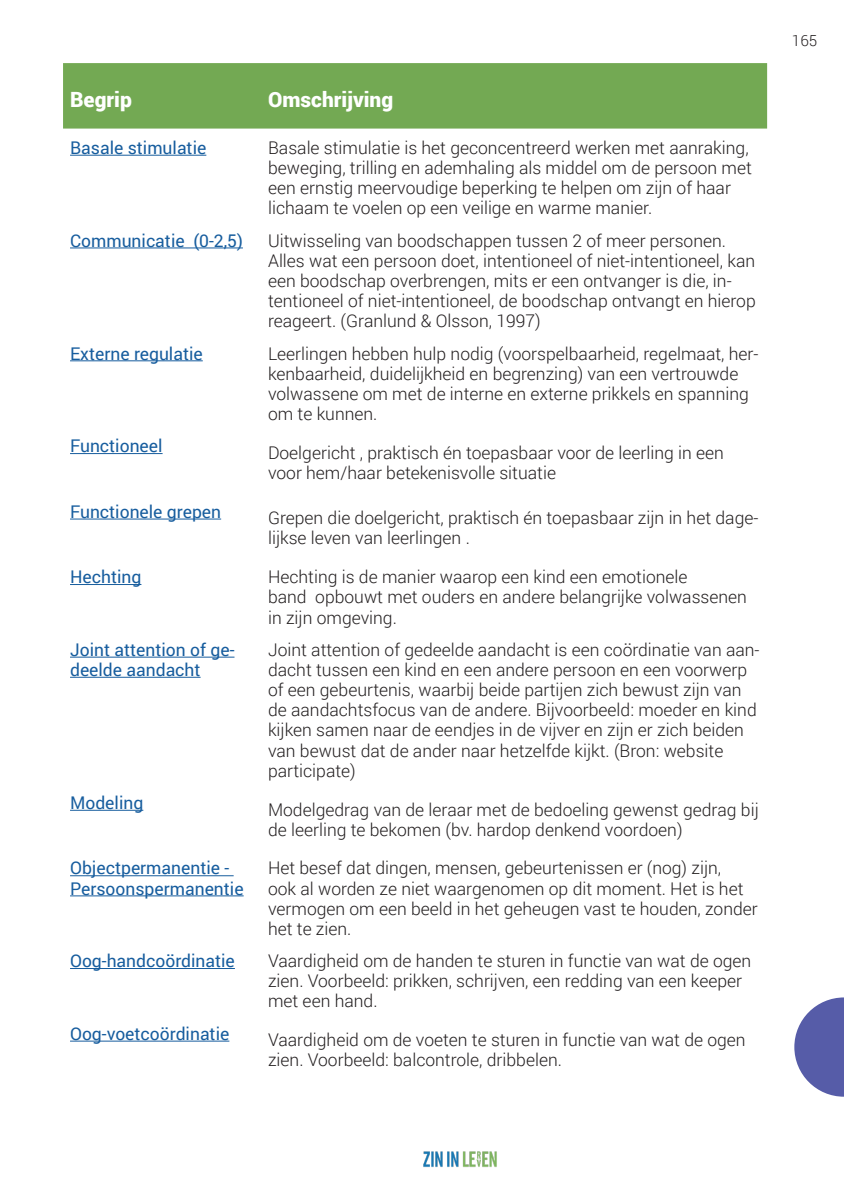
<style>
.page{position:relative;width:844px;height:1191px;background:#fff}
.page>*{position:absolute;margin:0;border:0;box-sizing:border-box;transform-origin:0 0}
.t1{font:900 21px "Roboto";color:#fff}
.t2{font:300 17.5px/20.1px "Roboto";color:#231f20}
.t3{font:17.5px/20.1px "Roboto";color:#175d9e}
.t4{font:300 15.22px "Roboto";color:#231f20}
</style>
<div class="page">
<img style="left:423px;top:1151px;width:74px;height:16px">
<svg style="left:794px;top:997px;width:49px;height:99px"></svg>
<div style="left:63px;top:63px;width:703px;height:66px;background:#73a953"></div>
<hr style="left:70px;top:155px;width:136px;height:1px;background:#175d9e">
<hr style="left:70px;top:247px;width:173px;height:1px;background:#175d9e">
<hr style="left:70px;top:360px;width:133px;height:1px;background:#175d9e">
<hr style="left:70px;top:453px;width:92px;height:1px;background:#175d9e">
<hr style="left:70px;top:518px;width:151px;height:1px;background:#175d9e">
<hr style="left:70px;top:584px;width:71px;height:1px;background:#175d9e">
<hr style="left:70px;top:656px;width:164px;height:1px;background:#175d9e">
<hr style="left:70px;top:677px;width:130px;height:1px;background:#175d9e">
<hr style="left:70px;top:810px;width:73px;height:1px;background:#175d9e">
<hr style="left:70px;top:875px;width:163px;height:1px;background:#175d9e">
<hr style="left:70px;top:895px;width:173px;height:1px;background:#175d9e">
<hr style="left:70px;top:968px;width:165px;height:1px;background:#175d9e">
<hr style="left:70px;top:1040px;width:159px;height:1px;background:#175d9e">
<p class="t1" style="left:70px;top:85px;width:63px">Begrip</p>
<p class="t1" style="left:268px;top:85px;width:127px">Omschrijving</p>
<p class="t3" style="left:70px;top:137px;width:138px">Basale stimulatie</p>
<p class="t2" style="left:268px;top:137px;width:485px">Basale stimulatie is het geconcentreerd werken met aanraking, beweging, trilling en ademhaling als middel om de persoon met een ernstig meervoudige beperking te helpen om zijn of haar lichaam te voelen op een veilige en warme manier.</p>
<p class="t3" style="left:70px;top:230px;width:174px">Communicatie (0-2,5)</p>
<p class="t2" style="left:268px;top:230px;width:489px">Uitwisseling van boodschappen tussen 2 of meer personen.<br>Alles wat een persoon doet, intentioneel of niet-intentioneel, kan een boodschap overbrengen, mits er een ontvanger is die, in&shy;tentioneel of niet-intentioneel, de boodschap ontvangt en hierop reageert. (Granlund &amp; Olsson, 1997)</p>
<p class="t3" style="left:70px;top:342px;width:134px">Externe regulatie</p>
<p class="t2" style="left:268px;top:343px;width:492px">Leerlingen hebben hulp nodig (voorspelbaarheid, regelmaat, her&shy;kenbaarheid, duidelijkheid en begrenzing) van een vertrouwde volwassene om met de interne en externe prikkels en spanning om te kunnen.</p>
<p class="t3" style="left:70px;top:435px;width:94px">Functioneel</p>
<p class="t2" style="left:268px;top:442px;width:457px">Doelgericht , praktisch én toepasbaar voor de leerling in een voor hem/haar betekenisvolle situatie</p>
<p class="t3" style="left:70px;top:501px;width:152px">Functionele grepen</p>
<p class="t2" style="left:268px;top:507px;width:491px">Grepen die doelgericht, praktisch én toepasbaar zijn in het dage&shy;lijkse leven van leerlingen .</p>
<p class="t3" style="left:70px;top:566px;width:73px">Hechting</p>
<p class="t2" style="left:268px;top:566px;width:480px">Hechting is de manier waarop een kind een emotionele<br>band opbouwt met ouders en andere belangrijke volwassenen in zijn omgeving.</p>
<p class="t3" style="left:70px;top:639px;width:166px">Joint attention of ge&shy;deelde aandacht</p>
<p class="t2" style="left:268px;top:639px;width:493px">Joint attention of gedeelde aandacht is een coördinatie van aan&shy;dacht tussen een kind en een andere persoon en een voorwerp of een gebeurtenis, waarbij beide partijen zich bewust zijn van de aandachtsfocus van de andere. Bijvoorbeeld: moeder en kind kijken samen naar de eendjes in de vijver en zijn er zich beiden van bewust dat de ander naar hetzelfde kijkt. (Bron: website participate)</p>
<p class="t3" style="left:70px;top:792px;width:75px">Modeling</p>
<p class="t2" style="left:268px;top:798px;width:492px">Modelgedrag van de leraar met de bedoeling gewenst gedrag bij de leerling te bekomen (bv. hardop denkend voordoen)</p>
<p class="t3" style="left:70px;top:857px;width:175px">Objectpermanentie -<br>Persoonspermanentie</p>
<p class="t2" style="left:268px;top:857px;width:491px">Het besef dat dingen, mensen, gebeurtenissen er (nog) zijn,<br>ook al worden ze niet waargenomen op dit moment. Het is het vermogen om een beeld in het geheugen vast te houden, zonder het te zien.</p>
<p class="t3" style="left:70px;top:950px;width:166px">Oog-handcoördinatie</p>
<p class="t2" style="left:268px;top:950px;width:484px">Vaardigheid om de handen te sturen in functie van wat de ogen zien. Voorbeeld: prikken, schrijven, een redding van een keeper met een hand.</p>
<p class="t3" style="left:70px;top:1022px;width:161px">Oog-voetcoördinatie</p>
<p class="t2" style="left:268px;top:1029px;width:479px">Vaardigheid om de voeten te sturen in functie van wat de ogen zien. Voorbeeld: balcontrole, dribbelen.</p>
<p class="t4" style="left:791px;top:30px;width:27px">165</p>
</div>
